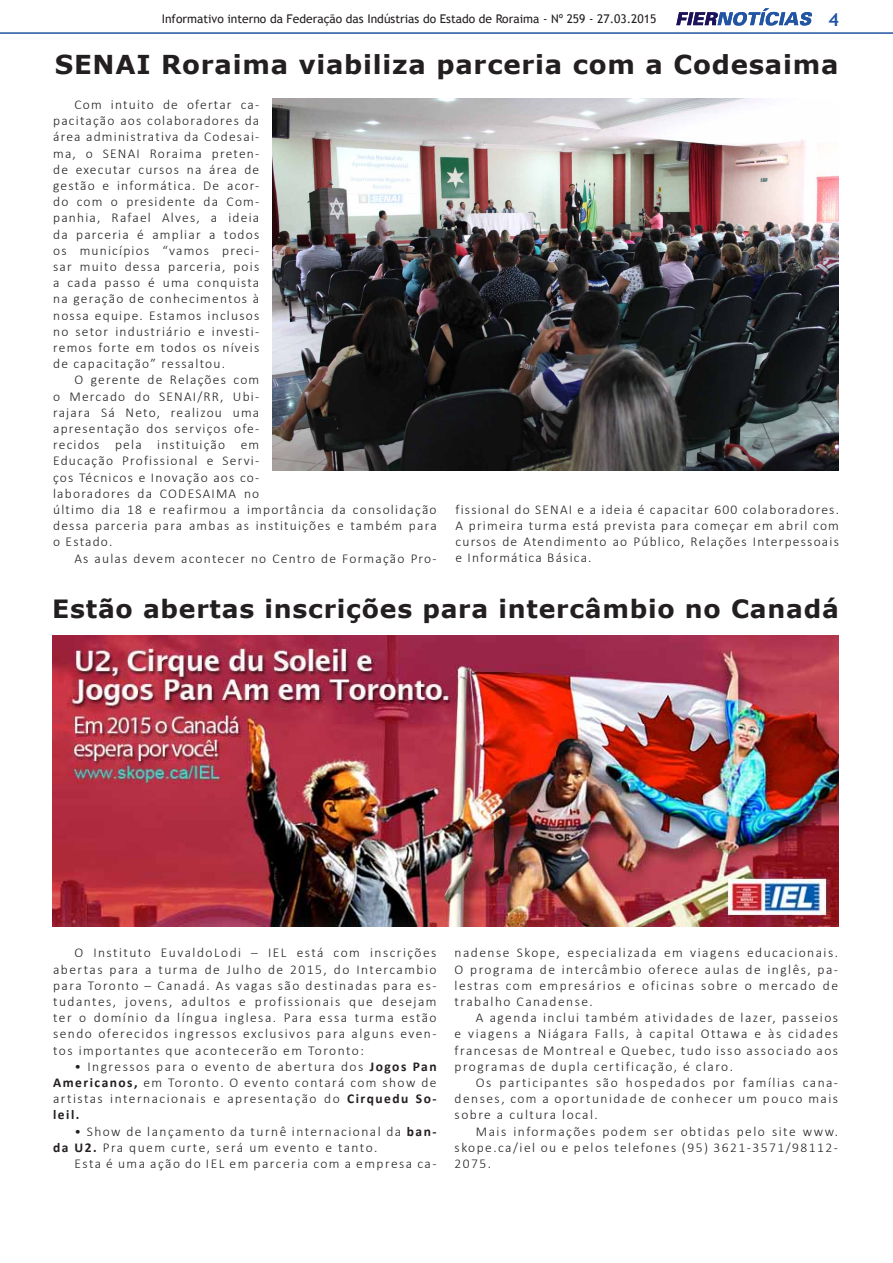
<style>
.page{position:relative;width:893px;height:1263px;background:#fff}
.page>*{position:absolute;margin:0;border:0;box-sizing:border-box;transform-origin:0 0}
.t1{font:700 26.1px "Verdana";letter-spacing:.03em;color:#231f20}
.t2{font:700 25.2px "Verdana";letter-spacing:.03em;color:#231f20}
.t3{font:700 18px "Trebuchet MS";color:#2254a4}
.t4{font:300 13.5px/16.2px "Calibri";letter-spacing:.09em;color:#231f20;text-align:justify}
.t5{font:300 13.5px/16.2px "Calibri";letter-spacing:.11em;color:#231f20}
.t6{font:12px "Trebuchet MS";color:#231f20}
.s1{font-weight:700}
</style>
<div class="page">
<svg style="left:676px;top:8px;width:136px;height:18px"></svg>
<hr style="left:0;top:32px;width:893px;height:2px;background:#2254a4">
<img style="left:52px;top:635px;width:786px;height:291px">
<img style="left:272px;top:99px;width:567px;height:371px">
<p class="t6" style="left:162px;top:11px;width:496px">Informativo interno da Federação das Indústrias do Estado de Roraima - Nº 259 - 27.03.2015</p>
<h3 class="t3" style="left:828px;top:8px;width:12px">4</h3>
<p class="t1" style="left:55px;top:46px;width:785px">SENAI Roraima viabiliza parceria com a Codesaima</p>
<p class="t4" style="left:53px;top:96px;width:208px;text-indent:21px">Com intuito de ofertar ca&shy;pacitação aos colaboradores da área administrativa da Codesai&shy;ma, o SENAI Roraima preten&shy;de executar cursos na área de gestão e informática. De acor&shy;do com o presidente da Com&shy;panhia, Rafael Alves, a ideia da parceria é ampliar a todos os municípios “vamos preci&shy;sar muito dessa parceria, pois a cada passo é uma conquista na geração de conhecimentos à nossa equipe. Estamos inclusos no setor industriário e investi&shy;remos forte em todos os níveis de capacitação” ressaltou.</p>
<p class="t4" style="left:53px;top:372px;width:385px;text-align:left;text-indent:21px">O gerente de Relações com<br>o Mercado do SENAI/RR, Ubi-<br>rajara Sá Neto, realizou uma<br>apresentação dos serviços ofe-<br>recidos pela instituição em<br>Educação Profissional e Servi-<br>ços Técnicos e Inovação aos co-<br>laboradores da CODESAIMA no<br>último dia 18 e reafirmou a importância da consolidação dessa parceria para ambas as instituições e também para o Estado.</p>
<p class="t4" style="left:74px;top:550px;width:364px">As aulas devem acontecer no Centro de Formação Pro-</p>
<p class="t4" style="left:455px;top:501px;width:385px">fissional do SENAI e a ideia é capacitar 600 colaboradores.<br>A primeira turma está prevista para começar em abril com cursos de Atendimento ao Público, Relações Interpessoais e Informática Básica.</p>
<p class="t2" style="left:52px;top:591px;width:788px">Estão abertas inscrições para intercâmbio no Canadá</p>
<p class="t4" style="left:53px;top:945px;width:385px;text-indent:21px">O Instituto EuvaldoLodi – IEL está com inscrições abertas para a turma de Julho de 2015, do Intercambio para Toronto – Canadá. As vagas são destinadas para es&shy;tudantes, jovens, adultos e profissionais que desejam ter o domínio da língua inglesa. Para essa turma estão sendo oferecidos ingressos exclusivos para alguns even&shy;tos importantes que acontecerão em Toronto:</p>
<p class="t4" style="left:53px;top:1058px;width:385px;text-indent:21px">• Ingressos para o evento de abertura dos <span class="s1">Jogos Pan Americanos,</span> em Toronto. O evento contará com show de artistas internacionais e apresentação do <span class="s1">Cirquedu So&shy;leil.</span></p>
<p class="t5" style="left:53px;top:1123px;width:385px;text-indent:21px">• Show de lançamento da turnê internacional da <span class="s1">ban&shy;da U2.</span> Pra quem curte, será um evento e tanto.</p>
<p class="t5" style="left:74px;top:1155px;width:364px">Esta é uma ação do IEL em parceria com a empresa ca-</p>
<p class="t4" style="left:455px;top:945px;width:385px">nadense Skope, especializada em viagens educacionais.<br>O programa de intercâmbio oferece aulas de inglês, pa&shy;lestras com empresários e oficinas sobre o mercado de trabalho Canadense.</p>
<p class="t4" style="left:455px;top:1009px;width:385px;text-indent:21px">A agenda inclui também atividades de lazer, passeios e viagens a Niágara Falls, à capital Ottawa e às cidades francesas de Montreal e Quebec, tudo isso associado aos programas de dupla certificação, é claro.</p>
<p class="t4" style="left:455px;top:1074px;width:385px;text-indent:21px">Os participantes são hospedados por famílias cana&shy;denses, com a oportunidade de conhecer um pouco mais sobre a cultura local.</p>
<p class="t4" style="left:455px;top:1123px;width:385px;text-indent:21px">Mais informações podem ser obtidas pelo site www. skope.ca/iel ou e pelos telefones (95) 3621-3571/98112- 2075.</p>
</div>
